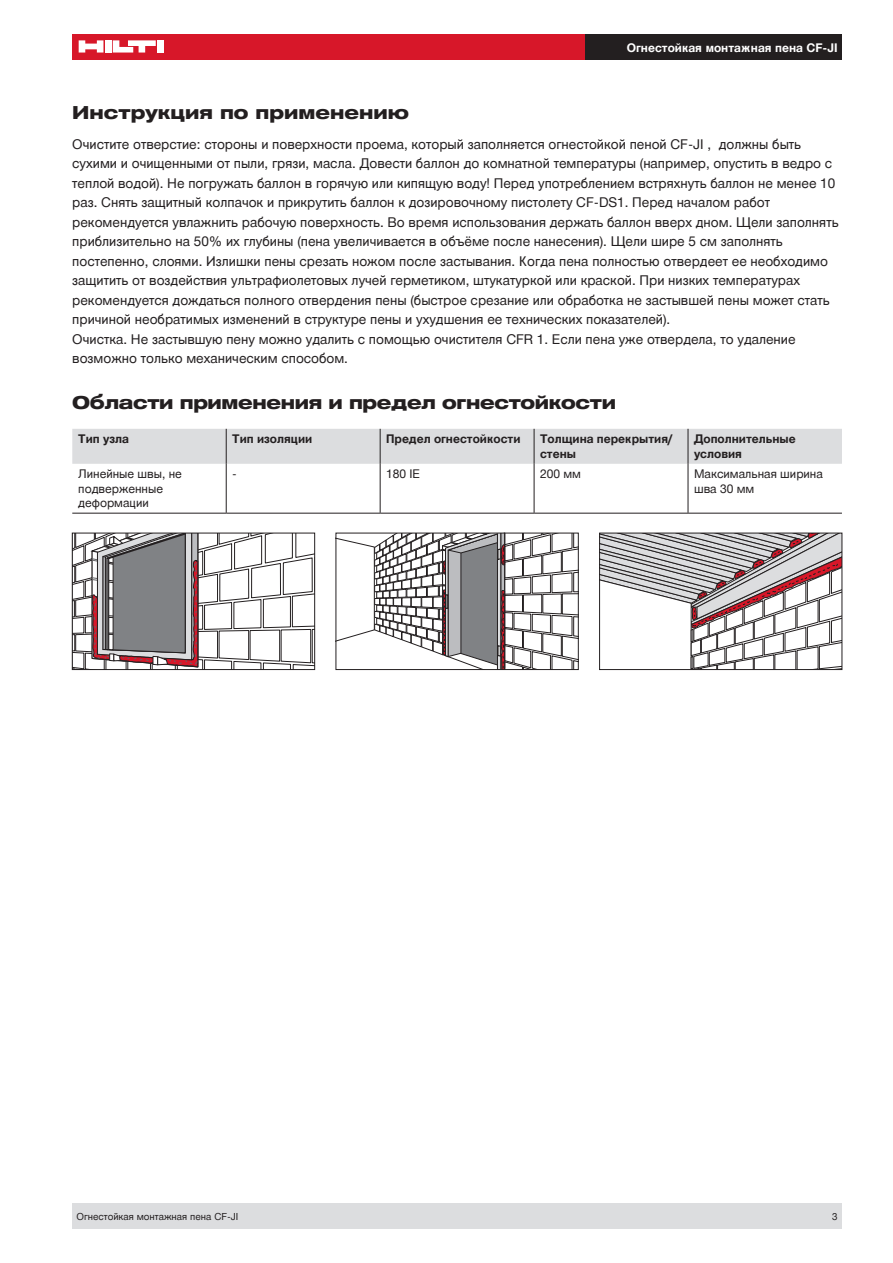
<style>
.page{position:relative;width:893px;height:1263px;background:#fff}
.page>*{position:absolute;margin:0;border:0;box-sizing:border-box;transform-origin:0 0}
._9_Punkt_Flattersatz{font:800 expanded 18px "Hilti";letter-spacing:-.02em;color:#231f20}
._02_-_Titel{font:800 expanded 18px "Hilti";color:#231f20}
.t1{font:13.5px/19.5px "Hilti";color:#231f20}
.Technical_Data_Table{font:700 12px/14.4px "Hilti";color:#231f20}
.Technical_Data_Table-2{font:12px/14.4px "Hilti";color:#231f20}
.t2{font:700 12px "Hilti";color:#fff}
.t3{font:9.75px "Hilti";color:#231f20}
</style>
<div class="page">
<div style="left:72px;top:34px;width:513px;height:26px;background:#d71729"></div>
<div style="left:105px;top:40px;width:6px;height:13px;background:#fff"></div>
<div style="left:157px;top:40px;width:7px;height:13px;background:#fff"></div>
<svg style="left:79px;top:40px;width:24px;height:13px"></svg>
<svg style="left:113px;top:40px;width:43px;height:13px"></svg>
<div style="left:585px;top:34px;width:257px;height:26px;background:#231f20"></div>
<div style="left:72px;top:1203px;width:770px;height:26px;background:#dcdddf"></div>
<div style="left:72px;top:429px;width:770px;height:35px;background:#dcdddf"></div>
<hr style="left:226px;top:464px;width:1px;height:49px;background:#231f20">
<hr style="left:72px;top:513px;width:154px;height:1px;background:#231f20">
<hr style="left:226px;top:513px;width:154px;height:1px;background:#231f20">
<hr style="left:380px;top:513px;width:154px;height:1px;background:#231f20">
<hr style="left:534px;top:513px;width:154px;height:1px;background:#231f20">
<hr style="left:688px;top:513px;width:154px;height:1px;background:#231f20">
<hr style="left:226px;top:429px;width:1px;height:35px;background:#231f20">
<hr style="left:380px;top:464px;width:1px;height:49px;background:#231f20">
<hr style="left:534px;top:464px;width:1px;height:49px;background:#231f20">
<hr style="left:688px;top:464px;width:1px;height:49px;background:#231f20">
<hr style="left:380px;top:429px;width:1px;height:35px;background:#231f20">
<hr style="left:534px;top:429px;width:1px;height:35px;background:#231f20">
<hr style="left:688px;top:429px;width:1px;height:35px;background:#231f20">
<svg style="left:74px;top:533px;width:242px;height:137px"></svg>
<div style="left:72px;top:533px;width:243px;height:137px;border:1px solid #231f20"></div>
<svg style="left:338px;top:535px;width:239px;height:133px"></svg>
<div style="left:336px;top:533px;width:243px;height:137px;border:1px solid #231f20"></div>
<svg style="left:601px;top:535px;width:239px;height:133px"></svg>
<div style="left:599px;top:533px;width:243px;height:137px;border:1px solid #231f20"></div>
<p class="t2" style="left:627px;top:41px;width:212px">Огнестойкая монтажная пена CF-JI</p>
<p class="_02_-_Titel" style="left:72px;top:103px;width:338px">Инструкция по применению</p>
<p class="t1" style="left:72px;top:134px;width:768px">Очистите отверстие: стороны и поверхности проема, который заполняется огнестойкой пеной CF-JI , должны быть сухими и очищенными от пыли, грязи, масла. Довести баллон до комнатной температуры (например, опустить в ведро с теплой водой). Не погружать баллон в горячую или кипящую воду! Перед употреблением встряхнуть баллон не менее 10 раз. Снять защитный колпачок и прикрутить баллон к дозировочному пистолету CF-DS1. Перед началом работ рекомендуется увлажнить рабочую поверхность. Во время использования держать баллон вверх дном. Щели заполнять приблизительно на 50% их глубины (пена увеличивается в объёме после нанесения). Щели шире 5 см заполнять постепенно, слоями. Излишки пены срезать ножом после застывания. Когда пена полностью отвердеет ее необходимо защитить от воздействия ультрафиолетовых лучей герметиком, штукатуркой или краской. При низких температурах рекомендуется дождаться полного отвердения пены (быстрое срезание или обработка не застывшей пены может стать причиной необратимых изменений в структуре пены и ухудшения ее технических показателей).</p>
<p class="t1" style="left:72px;top:329px;width:725px">Очистка. Не застывшую пену можно удалить с помощью очистителя СFR 1. Если пена уже отвердела, то удаление возможно только механическим способом.</p>
<p class="_9_Punkt_Flattersatz" style="left:72px;top:392px;width:545px">Области применения и предел огнестойкости</p>
<p class="Technical_Data_Table" style="left:78px;top:432px;width:52px">Тип узла</p>
<p class="Technical_Data_Table" style="left:232px;top:432px;width:82px">Тип изоляции</p>
<p class="Technical_Data_Table" style="left:386px;top:432px;width:136px">Предел огнестойкости</p>
<p class="Technical_Data_Table" style="left:540px;top:432px;width:134px">Толщина перекрытия/ стены</p>
<p class="Technical_Data_Table" style="left:694px;top:432px;width:103px">Дополнительные условия</p>
<p class="Technical_Data_Table-2" style="left:78px;top:467px;width:105px">Линейные швы, не подверженные деформации</p>
<p class="Technical_Data_Table-2" style="left:232px;top:467px;width:6px">-</p>
<p class="Technical_Data_Table-2" style="left:386px;top:467px;width:35px">180 IE</p>
<p class="Technical_Data_Table-2" style="left:540px;top:467px;width:42px">200 мм</p>
<p class="Technical_Data_Table-2" style="left:694px;top:467px;width:130px">Максимальная ширина шва 30 мм</p>
<p class="t3" style="left:77px;top:1211px;width:163px">Огнестойкая монтажная пена CF-JI</p>
<p class="t3" style="left:832px;top:1211px;width:7px">3</p>
</div>
